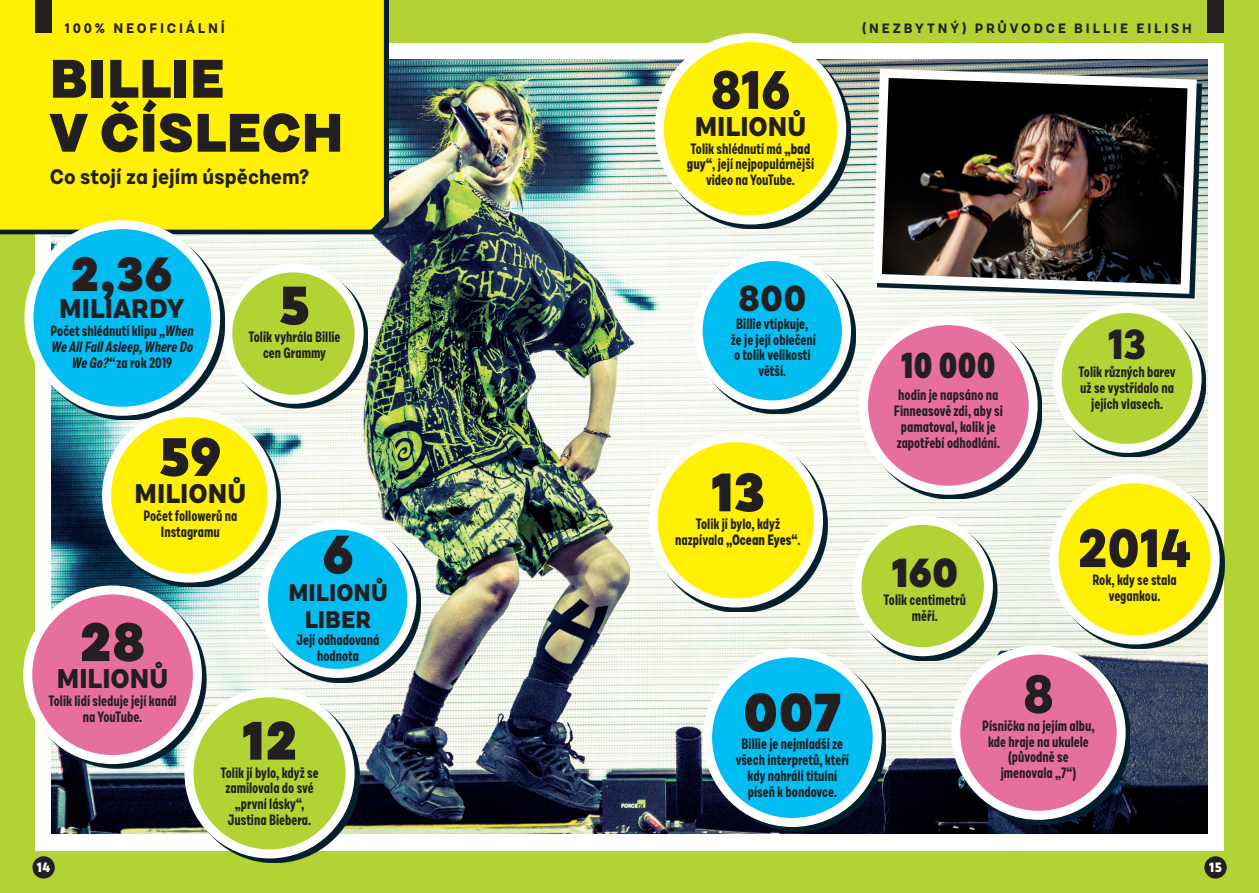
<style>
.page{position:relative;width:1259px;height:893px;background:#b3d234}
.page>*{position:absolute;margin:0;border:0;box-sizing:border-box;transform-origin:0 0}
.t1{font:900 54px/54px "Draft C";letter-spacing:.01em;color:#231f20}
.t2{font:800 54px "Draft D";letter-spacing:-.01em;color:#231f20}
.t3{font:900 48px "Draft C";color:#231f20}
.t4{font:800 42px "Draft D";color:#231f20}
.t5{font:900 40.5px "Draft C";color:#231f20}
.t6{font:900 36px "Draft F";color:#231f20}
.t7{font:800 36px "Draft C";color:#231f20}
.t8{font:800 27px "Draft D";color:#231f20}
.t9{font:800 24px/27px "Draft D";letter-spacing:.005em;color:#231f20;text-align:center}
.t10{font:700 21px "Draft D";letter-spacing:.005em;color:#231f20}
.t11{font:700 15px/15.8px "Draft G";color:#231f20;text-align:center}
.t12{font:italic 700 15px/15.8px "Draft G";color:#231f20;text-align:center}
.t13{font:800 15px "Draft F";color:#231f20;scale:.9 1}
.t14{font:700 13.8px "Draft D";letter-spacing:.2em;color:#231f20}
.t15{font:700 13.5px "Draft D";letter-spacing:.215em;color:#231f20}
.t16{font:800 13.5px "Draft D";color:#fcfcfc}
.s1{font-style:normal}
.s2{font-family:"Draft F";font-weight:800}
.s3{font-family:"Draft G";font-weight:700}
</style>
<div class="page">
<div style="left:35px;top:43px;width:1188px;height:807px;background:#fff"></div>
<img style="left:51px;top:60px;width:1157px;height:773px">
<img style="left:232px;top:60px;width:397px;height:773px">
<div style="left:0;top:0;width:384px;height:230px;background:#fff101"></div>
<svg style="left:857px;top:520px;width:140px;height:141px"></svg>
<div style="left:857px;top:520px;width:131px;height:132px;background:#b3d234;border-radius:50%"></div>
<div style="left:852px;top:516px;width:141px;height:140px;border:9px solid #fff;border-radius:50%"></div>
<svg style="left:698px;top:256px;width:157px;height:158px;fill:#f7f9f4"></svg>
<div style="left:698px;top:257px;width:148px;height:148px;background:#01bdf2;border-radius:50%"></div>
<div style="left:693px;top:252px;width:158px;height:157px;border:9px solid #fff;border-radius:50%"></div>
<svg style="left:1057px;top:308px;width:149px;height:149px"></svg>
<div style="left:1057px;top:309px;width:140px;height:139px;background:#b3d234;border-radius:50%"></div>
<div style="left:1052px;top:304px;width:149px;height:149px;border:9px solid #fff;border-radius:50%"></div>
<svg style="left:263px;top:525px;width:158px;height:158px"></svg>
<div style="left:263px;top:525px;width:149px;height:148px;background:#01bdf2;border-radius:50%"></div>
<div style="left:259px;top:521px;width:157px;height:157px;border:9px solid #fff;border-radius:50%"></div>
<img style="left:28px;top:590px;width:178px;height:179px">
<div style="left:28px;top:590px;width:169px;height:169px;background:#e66f9d;border-radius:50%"></div>
<div style="left:23px;top:585px;width:179px;height:179px;border:9px solid #fff;border-radius:50%"></div>
<svg style="left:228px;top:268px;width:140px;height:140px;fill:#f6f8f1"></svg>
<div style="left:228px;top:268px;width:131px;height:131px;background:#b3d234;border-radius:50%"></div>
<div style="left:223px;top:263px;width:141px;height:141px;border:9px solid #fff;border-radius:50%"></div>
<svg style="left:189px;top:693px;width:170px;height:170px"></svg>
<div style="left:189px;top:693px;width:161px;height:161px;background:#b3d234;border-radius:50%"></div>
<div style="left:184px;top:688px;width:171px;height:170px;border:9px solid #fff;border-radius:50%"></div>
<svg style="left:29px;top:225px;width:196px;height:195px"></svg>
<div style="left:29px;top:225px;width:187px;height:186px;background:#01bdf2;border-radius:50%"></div>
<div style="left:24px;top:220px;width:196px;height:196px;border:9px solid #fff;border-radius:50%"></div>
<svg style="left:659px;top:38px;width:192px;height:191px"></svg>
<div style="left:659px;top:38px;width:182px;height:182px;background:#fff101;border-radius:50%"></div>
<div style="left:655px;top:33px;width:191px;height:192px;border:9px solid #fff;border-radius:50%"></div>
<svg style="left:863px;top:321px;width:179px;height:178px;fill:#f5f7f1"></svg>
<div style="left:863px;top:321px;width:170px;height:169px;background:#e66f9d;border-radius:50%"></div>
<div style="left:859px;top:316px;width:178px;height:179px;border:9px solid #fff;border-radius:50%"></div>
<svg style="left:653px;top:438px;width:174px;height:174px;fill:#f6f8f1"></svg>
<div style="left:653px;top:438px;width:165px;height:165px;background:#fff101;border-radius:50%"></div>
<div style="left:648px;top:433px;width:175px;height:174px;border:9px solid #fff;border-radius:50%"></div>
<svg style="left:707px;top:653px;width:179px;height:179px"></svg>
<div style="left:707px;top:653px;width:170px;height:169px;background:#01bdf2;border-radius:50%"></div>
<div style="left:703px;top:648px;width:178px;height:179px;border:9px solid #fff;border-radius:50%"></div>
<svg style="left:1054px;top:479px;width:170px;height:170px"></svg>
<div style="left:1054px;top:479px;width:161px;height:161px;background:#fff101;border-radius:50%"></div>
<div style="left:1049px;top:474px;width:170px;height:170px;border:9px solid #fff;border-radius:50%"></div>
<svg style="left:106px;top:413px;width:175px;height:174px"></svg>
<div style="left:107px;top:413px;width:165px;height:165px;background:#fff101;border-radius:50%"></div>
<div style="left:102px;top:408px;width:174px;height:175px;border:9px solid #fff;border-radius:50%"></div>
<svg style="left:955px;top:650px;width:175px;height:174px"></svg>
<div style="left:955px;top:650px;width:166px;height:165px;background:#e66f9d;border-radius:50%"></div>
<div style="left:951px;top:645px;width:174px;height:175px;border:9px solid #fff;border-radius:50%"></div>
<img style="left:868px;top:64px;width:333px;height:234px">
<div style="left:1204px;top:856px;width:22px;height:23px;background:#231f20;border-radius:50%"></div>
<div style="left:32px;top:856px;width:23px;height:23px;background:#231f20;border-radius:50%"></div>
<div style="left:1207px;top:0;width:16px;height:33px;background:#231f20"></div>
<div style="left:35px;top:0;width:17px;height:33px;background:#231f20"></div>
<p class="t14" style="left:65px;top:20px;width:161px">100% NEOFICIÁLNÍ</p>
<p class="t15" style="left:862px;top:20px;width:331px">(NEZBYTNÝ) PRŮVODCE BILLIE EILISH</p>
<h1 class="t1" style="left:50px;top:54px;width:295px">BILLIE<br>V ČÍSLECH</h1>
<h3 class="t10" style="left:50px;top:164px;width:261px">Co stojí za jejím úspěchem?</h3>
<h2 class="t3" style="left:71px;top:244px;width:103px">2,36</h2>
<h3 class="t8" style="left:59px;top:292px;width:127px">MILIARDY</h3>
<p class="t12" style="left:50px;top:324px;width:147px"><span class="s1">Počet shlédnutí klipu</span> „When<br>WeAllFallAsleep,WhereDo<br>WeGo?“<span class="s1">za rok 2019</span></p>
<h1 class="t1" style="left:279px;top:280px;width:32px">5</h1>
<p class="t11" style="left:248px;top:330px;width:93px">Tolik vyhrála Billie cen Grammy</p>
<h1 class="t1" style="left:159px;top:432px;width:64px">59</h1>
<h3 class="t8" style="left:134px;top:477px;width:113px">MILIONŮ</h3>
<p class="t11" style="left:143px;top:508px;width:95px">Počet followerů na<br>Instagramu</p>
<h1 class="t1" style="left:322px;top:529px;width:33px">6</h1>
<h3 class="t9" style="left:288px;top:579px;width:101px">MILIONŮ<br>LIBER</h3>
<p class="t11" style="left:297px;top:633px;width:84px">Její odhadovaná</p>
<h1 class="t1" style="left:80px;top:617px;width:67px">28</h1>
<p class="t11" style="left:317px;top:649px;width:43px">hodnota</p>
<h3 class="t8" style="left:57px;top:662px;width:113px">MILIONŮ</h3>
<p class="t11" style="left:48px;top:693px;width:130px">Tolik lidí sleduje její kanál na YouTube.</p>
<h1 class="t1" style="left:242px;top:715px;width:57px">12</h1>
<p class="t11" style="left:220px;top:765px;width:100px">Tolik jí bylo, když se zamilovala do své „první lásky“,<br>Justina Biebera.</p>
<h1 class="t2" style="left:710px;top:56px;width:82px">816</h1>
<h3 class="t8" style="left:694px;top:110px;width:113px">MILIONŮ</h3>
<p class="t11" style="left:687px;top:141px;width:129px">Tolik shlédnutí má <span class="s2">„bad guy“</span>, její nejpopulárnější video na YouTube.</p>
<h3 class="t7" style="left:738px;top:276px;width:70px">800</h3>
<p class="t11" style="left:731px;top:316px;width:87px">Billie vtipkuje, že je její oblečení o tolik velikostí větší.</p>
<h1 class="t1" style="left:711px;top:467px;width:56px">13</h1>
<p class="t11" style="left:696px;top:517px;width:86px">Tolik jí bylo, když</p>
<p class="t13" style="left:675px;top:531px;width:141px"><span class="s3">nazpívala</span> „Ocean Eyes“<span class="s3">.</span></p>
<h1 class="t1" style="left:743px;top:687px;width:100px">007</h1>
<p class="t11" style="left:735px;top:737px;width:115px">Billie je nejmladší ze všech interpretů, kteří kdy nahráli titulní píseň k bondovce.</p>
<h3 class="t6" style="left:901px;top:344px;width:96px">10 000</h3>
<p class="t11" style="left:894px;top:388px;width:110px">hodin je napsáno na<br>Finneasově zdi, aby si pamatoval, kolik je zapotřebí odhodlání.</p>
<h3 class="t5" style="left:891px;top:547px;width:68px">160</h3>
<p class="t11" style="left:883px;top:592px;width:84px">Tolik centimetrů měří.</p>
<h3 class="t4" style="left:1107px;top:318px;width:40px">13</h3>
<p class="t11" style="left:1078px;top:364px;width:99px">Tolik různých barev už se vystřídalo na jejích vlasech.</p>
<h1 class="t2" style="left:1077px;top:515px;width:115px">2014</h1>
<p class="t11" style="left:1092px;top:572px;width:86px">Rok, kdy se stala vegankou.</p>
<h1 class="t2" style="left:1023px;top:661px;width:33px">8</h1>
<p class="t11" style="left:982px;top:718px;width:114px">Písnička na jejím albu, kde hraje na ukulele (původně se jmenovala „7“)</p>
<p class="t16" style="left:37px;top:859px;width:15px">14</p>
<p class="t16" style="left:1209px;top:859px;width:14px">15</p>
</div>
